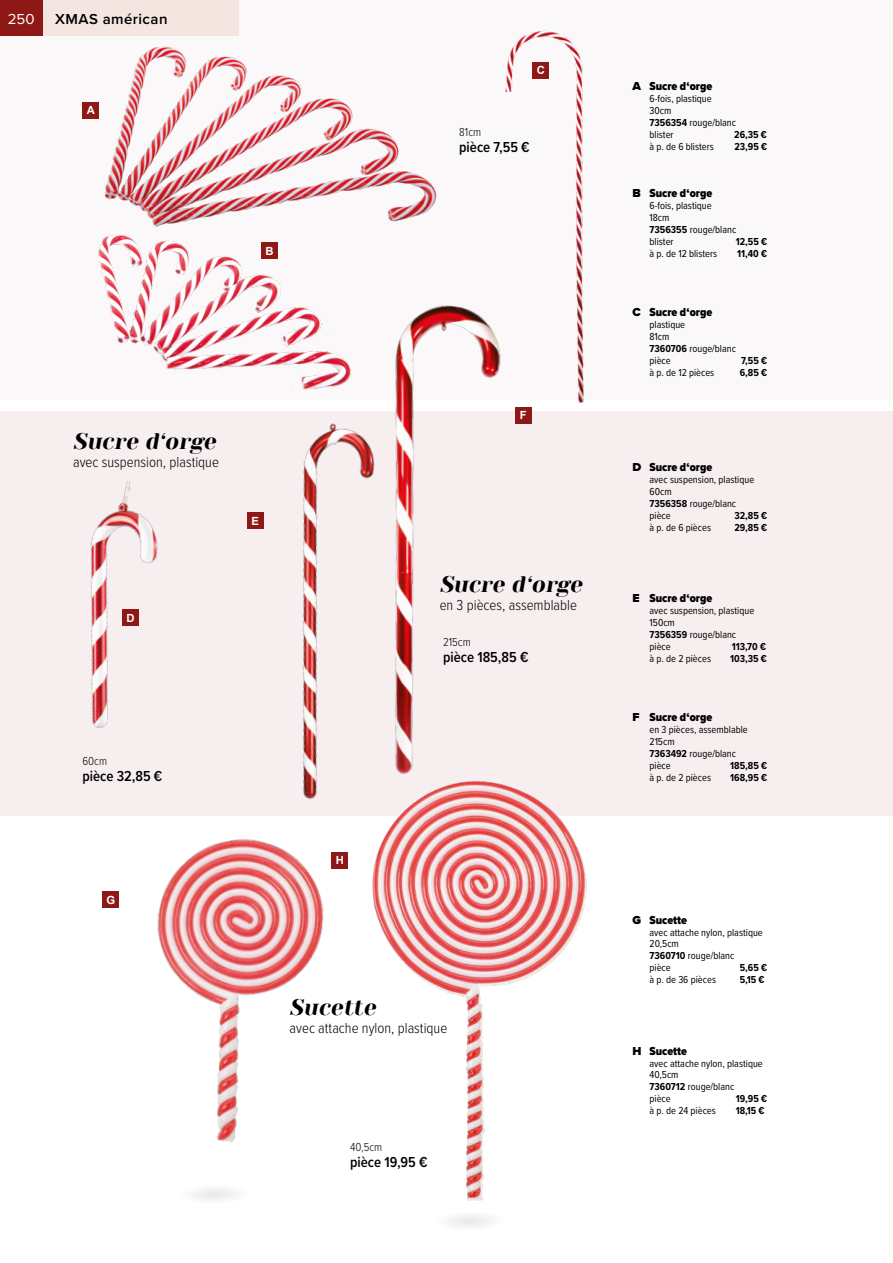
<style>
.page{position:relative;width:893px;height:1263px;background:#fff}
.page>*{position:absolute;margin:0;border:0;box-sizing:border-box;transform-origin:0 0}
.t1{font:italic 22.5px "Yeseva One";color:#000}
.t2{font:300 15px "Proxima Nova Cond";color:#000}
.t3{font:600 15px "Proxima Nova Cond";color:#000}
.t4{font:600 15px "Proxima Nova";letter-spacing:.03em;color:#000}
.t5{font:15px "Proxima Nova";color:#fff}
.t6{font:900 12px "Proxima Nova Cond";color:#000}
.t7{font:300 12px "Proxima Nova Cond";color:#000}
.t8{font:700 11.25px "Arial";color:#fff}
.t9{font:10.5px/11.9px "Proxima Nova Cond";color:#000}
.t10{font:700 10.5px "Proxima Nova Cond";color:#000}
.s1{font-family:"Proxima Nova"}
.s2{font-weight:700}
</style>
<div class="page">
<div style="left:0;top:412px;width:893px;height:404px;background:#f7efef"></div>
<div style="left:0;top:0;width:893px;height:400px;background:#faf8f8"></div>
<img style="left:98px;top:47px;width:339px;height:179px">
<img style="left:98px;top:226px;width:241px;height:164px">
<img style="left:505px;top:30px;width:79px;height:381px">
<img style="left:90px;top:481px;width:68px;height:247px">
<img style="left:255px;top:411px;width:84px;height:389px">
<img style="left:339px;top:278px;width:185px;height:496px">
<img style="left:157px;top:839px;width:167px;height:303px">
<img style="left:372px;top:780px;width:215px;height:401px">
<svg style="left:194px;top:1189px;width:41px;height:11px"></svg>
<svg style="left:449px;top:1181px;width:41px;height:46px"></svg>
<div style="left:43px;top:0;width:196px;height:36px;background:#f4e5e1"></div>
<div style="left:0;top:0;width:43px;height:36px;background:#8e1816"></div>
<div style="left:103px;top:892px;width:16px;height:16px;background:#8e1817"></div>
<div style="left:332px;top:852px;width:16px;height:16px;background:#8e1817"></div>
<div style="left:515px;top:407px;width:16px;height:16px;background:#8e1817"></div>
<div style="left:247px;top:513px;width:16px;height:16px;background:#8e1817"></div>
<div style="left:122px;top:610px;width:17px;height:16px;background:#8e1817"></div>
<div style="left:82px;top:102px;width:17px;height:16px;background:#8e1817"></div>
<div style="left:261px;top:243px;width:17px;height:16px;background:#8e1817"></div>
<div style="left:533px;top:62px;width:16px;height:16px;background:#8e1817"></div>
<h2 class="t5" style="left:8px;top:8px;width:28px">250</h2>
<h2 class="t4" style="left:55px;top:8px;width:114px">XMAS américan</h2>
<p class="t8" style="left:87px;top:103px;width:10px">A</p>
<p class="t8" style="left:265px;top:243px;width:10px">B</p>
<p class="t8" style="left:537px;top:62px;width:10px">C</p>
<p class="t7" style="left:459px;top:123px;width:23px">81cm</p>
<h2 class="t3" style="left:459px;top:136px;width:72px">pièce 7,55 €</h2>
<h1 class="t1" style="left:73px;top:427px;width:149px">Sucre d‘orge</h1>
<h2 class="t2" style="left:73px;top:451px;width:147px">avec suspension, plastique</h2>
<p class="t8" style="left:251px;top:513px;width:9px">E</p>
<p class="t8" style="left:127px;top:610px;width:10px">D</p>
<p class="t7" style="left:82px;top:752px;width:26px">60cm</p>
<h2 class="t3" style="left:82px;top:765px;width:81px">pièce 32,85 €</h2>
<p class="t8" style="left:106px;top:892px;width:10px">G</p>
<p class="t8" style="left:336px;top:853px;width:10px">H</p>
<p class="t8" style="left:520px;top:408px;width:8px">F</p>
<h1 class="t1" style="left:440px;top:570px;width:149px">Sucre d‘orge</h1>
<h2 class="t2" style="left:440px;top:593px;width:139px">en 3 pièces, assemblable</h2>
<p class="t7" style="left:443px;top:633px;width:29px">215cm</p>
<h2 class="t3" style="left:443px;top:646px;width:87px">pièce 185,85 €</h2>
<h1 class="t1" style="left:290px;top:994px;width:93px">Sucette</h1>
<h2 class="t2" style="left:290px;top:1017px;width:159px">avec attache nylon, plastique</h2>
<p class="t7" style="left:350px;top:1138px;width:34px">40,5cm</p>
<h2 class="t3" style="left:350px;top:1150px;width:79px">pièce 19,95 €</h2>
<p class="t6" style="left:632px;top:77px;width:81px"><span class="s1">A</span> Sucre d‘orge</p>
<p class="t9" style="left:649px;top:92px;width:88px">6-fois, plastique<br>30cm<br><span class="s2">7356354</span> rouge/blanc blister</p>
<p class="t10" style="left:734px;top:127px;width:34px">26,35 €</p>
<p class="t9" style="left:649px;top:140px;width:66px">à p. de 6 blisters</p>
<p class="t10" style="left:734px;top:138px;width:34px">23,95 €</p>
<p class="t6" style="left:632px;top:184px;width:81px"><span class="s1">B</span> Sucre d‘orge</p>
<p class="t9" style="left:649px;top:199px;width:88px">6-fois, plastique<br>18cm<br><span class="s2">7356355</span> rouge/blanc blister</p>
<p class="t10" style="left:736px;top:234px;width:33px">12,55 €</p>
<p class="t9" style="left:649px;top:247px;width:69px">à p. de 12 blisters</p>
<p class="t10" style="left:737px;top:246px;width:31px">11,40 €</p>
<p class="t6" style="left:632px;top:304px;width:81px"><span class="s1">C</span> Sucre d‘orge</p>
<p class="t9" style="left:649px;top:318px;width:88px">plastique<br>81cm<br><span class="s2">7360706</span> rouge/blanc pièce</p>
<p class="t10" style="left:741px;top:353px;width:28px">7,55 €</p>
<p class="t9" style="left:649px;top:366px;width:66px">à p. de 12 pièces</p>
<p class="t10" style="left:740px;top:365px;width:29px">6,85 €</p>
<p class="t6" style="left:632px;top:458px;width:81px"><span class="s1">D</span> Sucre d‘orge</p>
<p class="t9" style="left:649px;top:473px;width:106px">avec suspension, plastique<br>60cm<br><span class="s2">7356358</span> rouge/blanc pièce</p>
<p class="t10" style="left:734px;top:508px;width:34px">32,85 €</p>
<p class="t9" style="left:649px;top:521px;width:63px">à p. de 6 pièces</p>
<p class="t10" style="left:734px;top:519px;width:34px">29,85 €</p>
<p class="t6" style="left:632px;top:589px;width:81px"><span class="s1">E</span> Sucre d‘orge</p>
<p class="t9" style="left:649px;top:604px;width:106px">avec suspension, plastique<br>150cm<br><span class="s2">7356359</span> rouge/blanc pièce</p>
<p class="t10" style="left:732px;top:638px;width:36px">113,70 €</p>
<p class="t9" style="left:649px;top:652px;width:63px">à p. de 2 pièces</p>
<p class="t10" style="left:730px;top:650px;width:38px">103,35 €</p>
<p class="t6" style="left:632px;top:708px;width:81px"><span class="s1">F</span> Sucre d‘orge</p>
<p class="t9" style="left:649px;top:723px;width:100px">en 3 pièces, assemblable<br>215cm<br><span class="s2">7363492</span> rouge/blanc pièce</p>
<p class="t10" style="left:730px;top:758px;width:38px">185,85 €</p>
<p class="t9" style="left:649px;top:771px;width:63px">à p. de 2 pièces</p>
<p class="t10" style="left:730px;top:769px;width:38px">168,95 €</p>
<p class="t6" style="left:632px;top:911px;width:56px"><span class="s1">G</span> Sucette</p>
<p class="t9" style="left:649px;top:926px;width:115px">avec attache nylon, plastique<br>20,5cm<br><span class="s2">7360710</span> rouge/blanc<br>pièce</p>
<p class="t10" style="left:740px;top:960px;width:29px">5,65 €</p>
<p class="t9" style="left:649px;top:973px;width:68px">à p. de 36 pièces</p>
<p class="t10" style="left:740px;top:972px;width:26px">5,15 €</p>
<p class="t6" style="left:632px;top:1042px;width:56px"><span class="s1">H</span> Sucette</p>
<p class="t9" style="left:649px;top:1057px;width:115px">avec attache nylon, plastique<br>40,5cm<br><span class="s2">7360712</span> rouge/blanc<br>pièce</p>
<p class="t10" style="left:736px;top:1091px;width:33px">19,95 €</p>
<p class="t9" style="left:649px;top:1104px;width:68px">à p. de 24 pièces</p>
<p class="t10" style="left:736px;top:1103px;width:30px">18,15 €</p>
</div>
